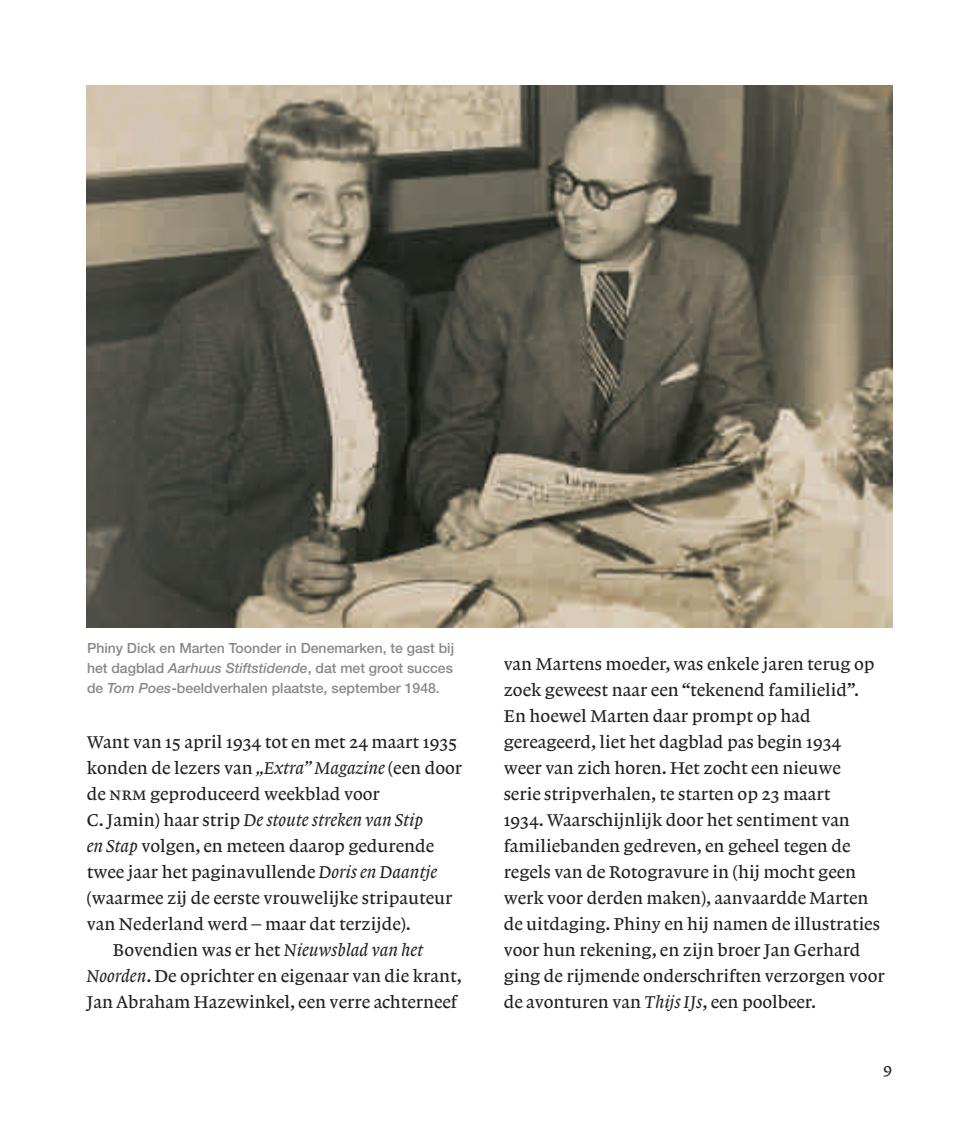
<style>
.page{position:relative;width:964px;height:1134px;background:#fff}
.page>*{position:absolute;margin:0;border:0;box-sizing:border-box;transform-origin:0 0}
.t1{font:18px/26px "Lexicon No 1 A Roman Txt";color:#231f20}
.t2{font:18px "Lexicon No 1 A Italic Txt";color:#231f20}
.t3{font:16px "Lexicon No 1 A Roman Txt";color:#231f20}
.t4{font:500 14px/20px "Helvetica Neue";color:#87898c;text-align:justify}
.s1{font-style:italic}
.s2{font-family:"Lexicon No 1 A Italic Txt"}
.s3{font-family:"Lexicon No 1 A Roman SC"}
.s4{font-family:"Lexicon No 1 A Roman Txt"}
</style>
<div class="page">
<img style="left:87px;top:86px;width:805px;height:542px">
<p class="t4" style="left:87px;top:639px;width:368px">Phiny Dick en Marten Toonder in Denemarken, te gast bij het dagblad <span class="s1">Aarhuus Stiftstidende</span>, dat met groot succes de <span class="s1">Tom Poes</span>-beeldverhalen plaatste, september 1948.</p>
<p class="t1" style="left:87px;top:730px;width:377px">Want van 15 april 1934 tot en met 24 maart 1935 konden de lezers van <span class="s2">„Extra” Magazine</span> (een door de <span class="s3">nrm</span> geproduceerd weekblad voor</p>
<p class="t2" style="left:87px;top:813px;width:338px"><span class="s4">C. Jamin) haar strip</span> De stoute streken van Stip</p>
<p class="t1" style="left:87px;top:834px;width:349px"><span class="s2">en Stap</span> volgen, en meteen daarop gedurende</p>
<p class="t1" style="left:87px;top:860px;width:352px">twee jaar het paginavullende <span class="s2">Doris en Daantje</span></p>
<p class="t1" style="left:87px;top:886px;width:367px">(waarmee zij de eerste vrouwelijke stripauteur</p>
<p class="t1" style="left:87px;top:912px;width:325px">van Nederland werd – maar dat terzijde).</p>
<p class="t1" style="left:113px;top:938px;width:312px">Bovendien was er het <span class="s2">Nieuwsblad van het</span></p>
<p class="t1" style="left:87px;top:964px;width:376px"><span class="s2">Noorden</span>. De oprichter en eigenaar van die krant,</p>
<p class="t1" style="left:87px;top:990px;width:372px">Jan Abraham Hazewinkel, een verre achterneef</p>
<p class="t1" style="left:504px;top:652px;width:382px">van Martens moeder, was enkele jaren terug op zoek geweest naar een “tekenend familielid”.<br>En hoewel Marten daar prompt op had gereageerd, liet het dagblad pas begin 1934<br>weer van zich horen. Het zocht een nieuwe<br>serie stripverhalen, te starten op 23 maart<br>1934. Waarschijnlijk door het sentiment van familiebanden gedreven, en geheel tegen de regels van de Rotogravure in (hij mocht geen werk voor derden maken), aanvaardde Marten de uitdaging. Phiny en hij namen de illustraties voor hun rekening, en zijn broer Jan Gerhard ging de rijmende onderschriften verzorgen voor de avonturen van <span class="s2">Thijs IJs</span>, een poolbeer.</p>
<p class="t3" style="left:883px;top:1062px;width:10px">9</p>
</div>
